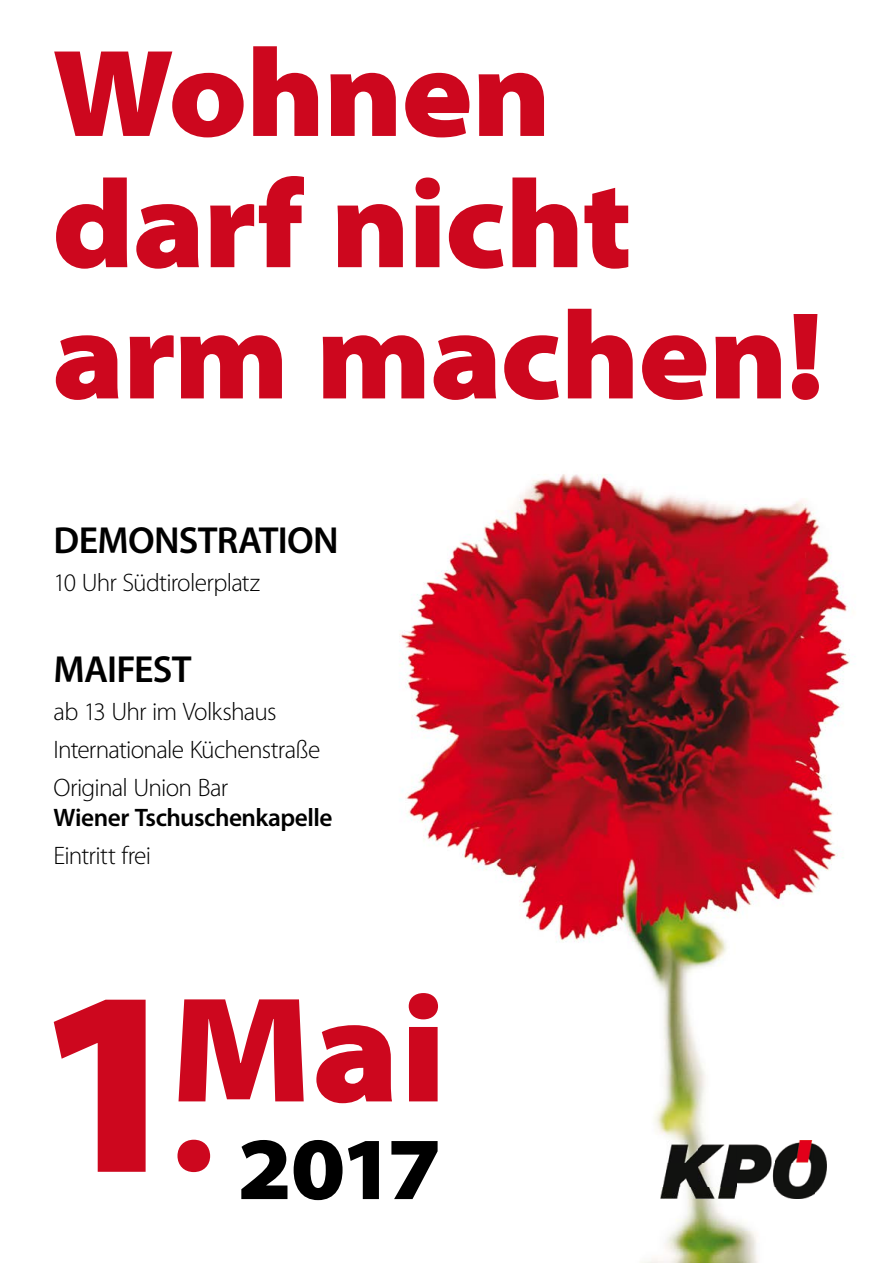
<style>
.page{position:relative;width:893px;height:1263px;background:#fff}
.page>*{position:absolute;margin:0;border:0;box-sizing:border-box;transform-origin:0 0}
.t1{font:900 semi-expanded 151.35px "Myriad Pro";color:#cd071e}
.t2{font:900 semi-expanded 125.25px/131.2px "Myriad Pro";letter-spacing:-.015em;color:#cd071e}
.t3{font:900 semi-expanded 89.25px "Myriad Pro";color:#000}
.t4{font:600 37.8px "Myriad Pro";letter-spacing:-.02em;color:#000}
.t5{font:300 25.35px/37.8px "Myriad Pro";letter-spacing:-.03em;color:#000}
.t6{font:600 25.35px/37.8px "Myriad Pro";letter-spacing:-.02em;color:#000}
.s1{font-weight:300}
.s2{font-size:264.75px}
</style>
<div class="page">
<img style="left:399px;top:474px;width:451px;height:789px">
<img style="left:660px;top:1140px;width:167px;height:59px">
<p class="t2" style="left:52px;top:29px;width:773px">Wohnen darf nicht arm machen!</p>
<p class="t4" style="left:54px;top:517px;width:287px">DEMONSTRATION</p>
<p class="t5" style="left:54px;top:564px;width:208px">10 Uhr Südtirolerplatz</p>
<p class="t4" style="left:54px;top:645px;width:140px">MAIFEST</p>
<p class="t5" style="left:54px;top:693px;width:268px">ab 13 Uhr im Volkshaus<br>Internationale Küchenstraße<br>Original Union Bar</p>
<p class="t6" style="left:54px;top:798px;width:280px">Wiener Tschuschenkapelle<br><span class="s1">Eintritt frei</span></p>
<p class="t1" style="left:30px;top:963px;width:418px"><span class="s2">1</span>Mai</p>
<p class="t3" style="left:170px;top:1118px;width:274px"><sup>.</sup> 2017</p>
</div>
